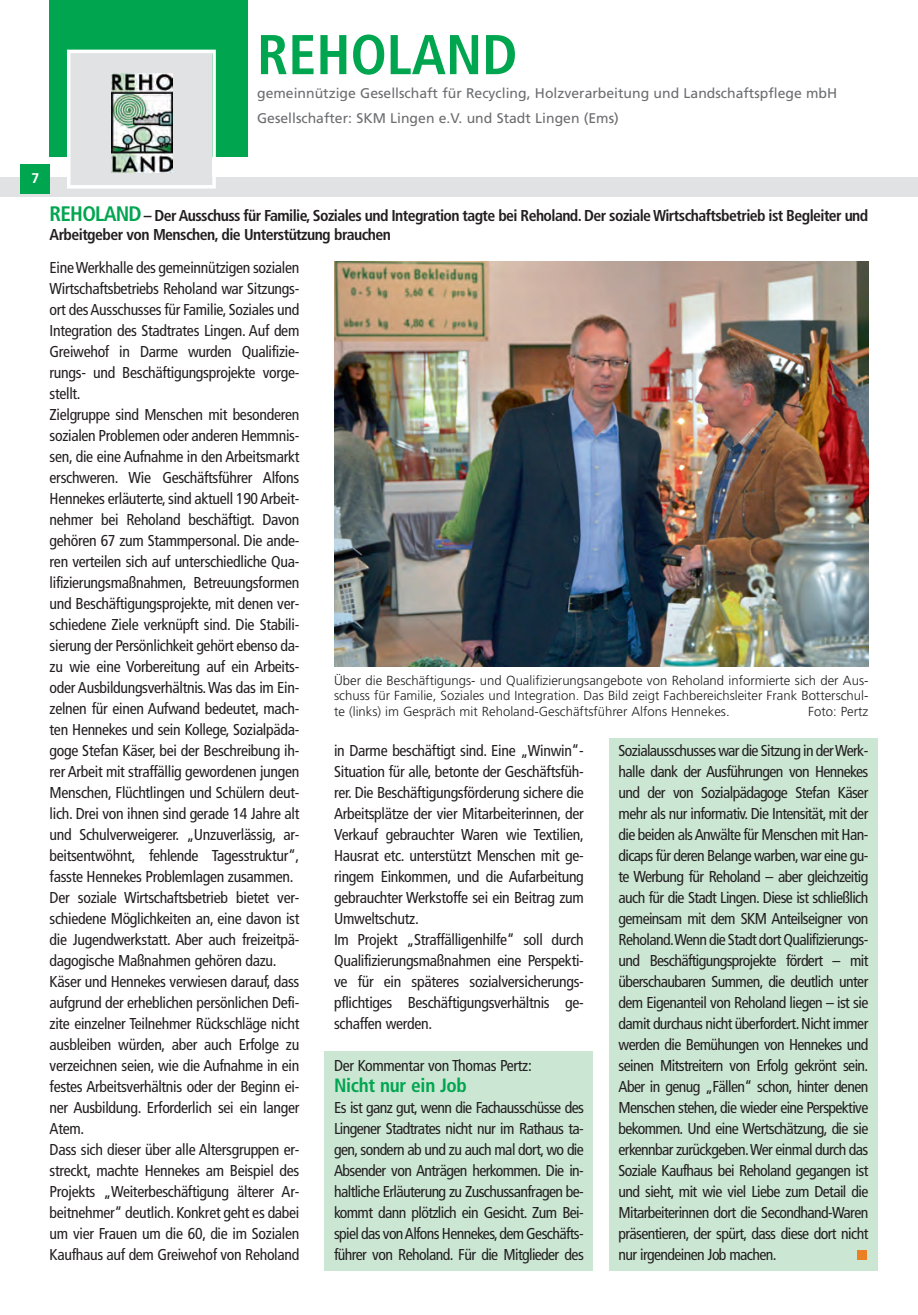
<style>
.page{position:relative;width:918px;height:1315px;background:#fff}
.page>*{position:absolute;margin:0;border:0;box-sizing:border-box;transform-origin:0 0}
.t1{font:700 condensed 56px "Frutiger";color:#00a54f}
.t2{font:700 condensed 19.25px "Frutiger";letter-spacing:-.015em;color:#00a54f}
.t3{font:condensed 15.75px/21px "Frutiger";letter-spacing:-.02em;color:#231f20}
.t4{font:700 condensed 15.75px/19.2px "Frutiger";letter-spacing:-.035em;color:#231f20}
.t5{font:14px/24.2px "Frutiger";color:#6c6d70}
.t6{font:700 14px "Frutiger";color:#fff}
.t7{font:300 13.12px/15.8px "Frutiger";color:#231f20;text-align:justify}
.s1{font-size:21px;color:#00a54f}
</style>
<div class="page">
<div style="left:324px;top:1051px;width:269px;height:219px;background:#cbe6d3"></div>
<div style="left:609px;top:738px;width:269px;height:532px;background:#cbe6d3"></div>
<div style="left:0;top:177px;width:918px;height:20px;background:#e1e2e4"></div>
<div style="left:50px;top:0;width:198px;height:156px;background:#00a54f"></div>
<div style="left:70px;top:53px;width:142px;height:132px;background:#e1e2e4"></div>
<div style="left:67px;top:50px;width:149px;height:139px;border:4px solid #fff"></div>
<img style="left:112px;top:73px;width:61px;height:100px">
<div style="left:856px;top:1250px;width:10px;height:10px;background:#ea8023"></div>
<div style="left:20px;top:164px;width:30px;height:29px;background:#00a54f"></div>
<img style="left:334px;top:261px;width:534px;height:406px">
<h1 class="t1" style="left:257px;top:32px;width:262px">REHOLAND</h1>
<p class="t5" style="left:257px;top:82px;width:581px">gemeinnützige Gesellschaft für Recycling, Holzverarbeitung und Landschaftspflege mbH<br>Gesellschafter: SKM Lingen e.V. und Stadt Lingen (Ems)</p>
<p class="t6" style="left:31px;top:173px;width:9px">7</p>
<p class="t4" style="left:50px;top:207px;width:820px"><span class="s1">REHOLAND</span> – Der Ausschuss für Familie, Soziales und Integration tagte bei Reholand. Der soziale Wirtschaftsbetrieb ist Begleiter und<br>Arbeitgeber von Menschen, die Unterstützung brauchen</p>
<p class="t3" style="left:50px;top:258px;width:251px">Eine Werkhalle des gemeinnützigen sozialen Wirtschaftsbetriebs Reholand war Sitzungs&shy;ort des Ausschusses für Familie, Soziales und Integration des Stadtrates Lingen. Auf dem Greiwehof in Darme wurden Qualifizie&shy;rungs- und Beschäftigungsprojekte vorge&shy;stellt.<br>Zielgruppe sind Menschen mit besonderen sozialen Problemen oder anderen Hemmnis&shy;sen, die eine Aufnahme in den Arbeitsmarkt erschweren. Wie Geschäftsführer Alfons Hennekes erläuterte, sind aktuell 190 Arbeit&shy;nehmer bei Reholand beschäftigt. Davon gehören 67 zum Stammpersonal. Die ande&shy;ren verteilen sich auf unterschiedliche Qua&shy;lifizierungsmaßnahmen, Betreuungsformen und Beschäftigungsprojekte, mit denen ver&shy;schiedene Ziele verknüpft sind. Die Stabili&shy;sierung der Persönlichkeit gehört ebenso da&shy;zu wie eine Vorbereitung auf ein Arbeits&shy;oder Ausbildungsverhältnis. Was das im Ein&shy;zelnen für einen Aufwand bedeutet, mach&shy;ten Hennekes und sein Kollege, Sozialpäda&shy;goge Stefan Käser, bei der Beschreibung ih&shy;rer Arbeit mit straffällig gewordenen jungen Menschen, Flüchtlingen und Schülern deut&shy;lich. Drei von ihnen sind gerade 14 Jahre alt und Schulverweigerer. „Unzuverlässig, ar&shy;beitsentwöhnt, fehlende Tagesstruktur“, fasste Hennekes Problemlagen zusammen.<br>Der soziale Wirtschaftsbetrieb bietet ver&shy;schiedene Möglichkeiten an, eine davon ist die Jugendwerkstatt. Aber auch freizeitpä&shy;dagogische Maßnahmen gehören dazu.<br>Käser und Hennekes verwiesen darauf, dass aufgrund der erheblichen persönlichen Defi&shy;zite einzelner Teilnehmer Rückschläge nicht ausbleiben würden, aber auch Erfolge zu verzeichnen seien, wie die Aufnahme in ein festes Arbeitsverhältnis oder der Beginn ei&shy;ner Ausbildung. Erforderlich sei ein langer Atem.<br>Dass sich dieser über alle Altersgruppen er&shy;streckt, machte Hennekes am Beispiel des Projekts „Weiterbeschäftigung älterer Ar&shy;beitnehmer“ deutlich. Konkret geht es dabei um vier Frauen um die 60, die im Sozialen Kaufhaus auf dem Greiwehof von Reholand</p>
<p class="t7" style="left:334px;top:673px;width:536px">Über die Beschäftigungs- und Qualifizierungsangebote von Reholand informierte sich der Aus&shy;schuss für Familie, Soziales und Integration. Das Bild zeigt Fachbereichsleiter Frank Botterschul&shy;te (links) im Gespräch mit Reholand-Geschäftsführer Alfons Hennekes.</p>
<p class="t7" style="left:808px;top:705px;width:62px">Foto: Pertz</p>
<p class="t3" style="left:334px;top:741px;width:251px">in Darme beschäftigt sind. Eine „Winwin“- Situation für alle, betonte der Geschäftsfüh&shy;rer. Die Beschäftigungsförderung sichere die Arbeitsplätze der vier Mitarbeiterinnen, der Verkauf gebrauchter Waren wie Textilien, Hausrat etc. unterstützt Menschen mit ge&shy;ringem Einkommen, und die Aufarbeitung gebrauchter Werkstoffe sei ein Beitrag zum Umweltschutz.<br>Im Projekt „Straffälligenhilfe“ soll durch Qualifizierungsmaßnahmen eine Perspekti&shy;ve für ein späteres sozialversicherungs&shy;pflichtiges Beschäftigungsverhältnis ge&shy;schaffen werden.</p>
<p class="t3" style="left:334px;top:1056px;width:199px">Der Kommentar von Thomas Pertz:</p>
<p class="t2" style="left:334px;top:1078px;width:134px">Nicht nur ein Job</p>
<p class="t3" style="left:334px;top:1098px;width:251px;text-align:justify">Es ist ganz gut, wenn die Fachausschüsse des Lingener Stadtrates nicht nur im Rathaus ta&shy;gen, sondern ab und zu auch mal dort, wo die Absender von Anträgen herkommen. Die in&shy;haltliche Erläuterung zu Zuschussanfragen be&shy;kommt dann plötzlich ein Gesicht. Zum Bei&shy;spiel das von Alfons Hennekes, dem Geschäfts&shy;führer von Reholand. Für die Mitglieder des</p>
<p class="t3" style="left:618px;top:741px;width:251px;text-align:justify">Sozialausschusses war die Sitzung in der Werk&shy;halle dank der Ausführungen von Hennekes und der von Sozialpädagoge Stefan Käser mehr als nur informativ. Die Intensität, mit der die beiden als Anwälte für Menschen mit Han&shy;dicaps für deren Belange warben, war eine gu&shy;te Werbung für Reholand – aber gleichzeitig auch für die Stadt Lingen. Diese ist schließlich gemeinsam mit dem SKM Anteilseigner von Reholand. Wenn die Stadt dort Qualifizierungs&shy;und Beschäftigungsprojekte fördert – mit überschaubaren Summen, die deutlich unter dem Eigenanteil von Reholand liegen – ist sie damit durchaus nicht überfordert. Nicht immer werden die Bemühungen von Hennekes und seinen Mitstreitern von Erfolg gekrönt sein.<br>Aber in genug „Fällen“ schon, hinter denen Menschen stehen, die wieder eine Perspektive bekommen. Und eine Wertschätzung, die sie erkennbar zurückgeben. Wer einmal durch das Soziale Kaufhaus bei Reholand gegangen ist und sieht, mit wie viel Liebe zum Detail die Mitarbeiterinnen dort die Secondhand-Waren präsentieren, der spürt, dass diese dort nicht nur irgendeinen Job machen.</p>
</div>
